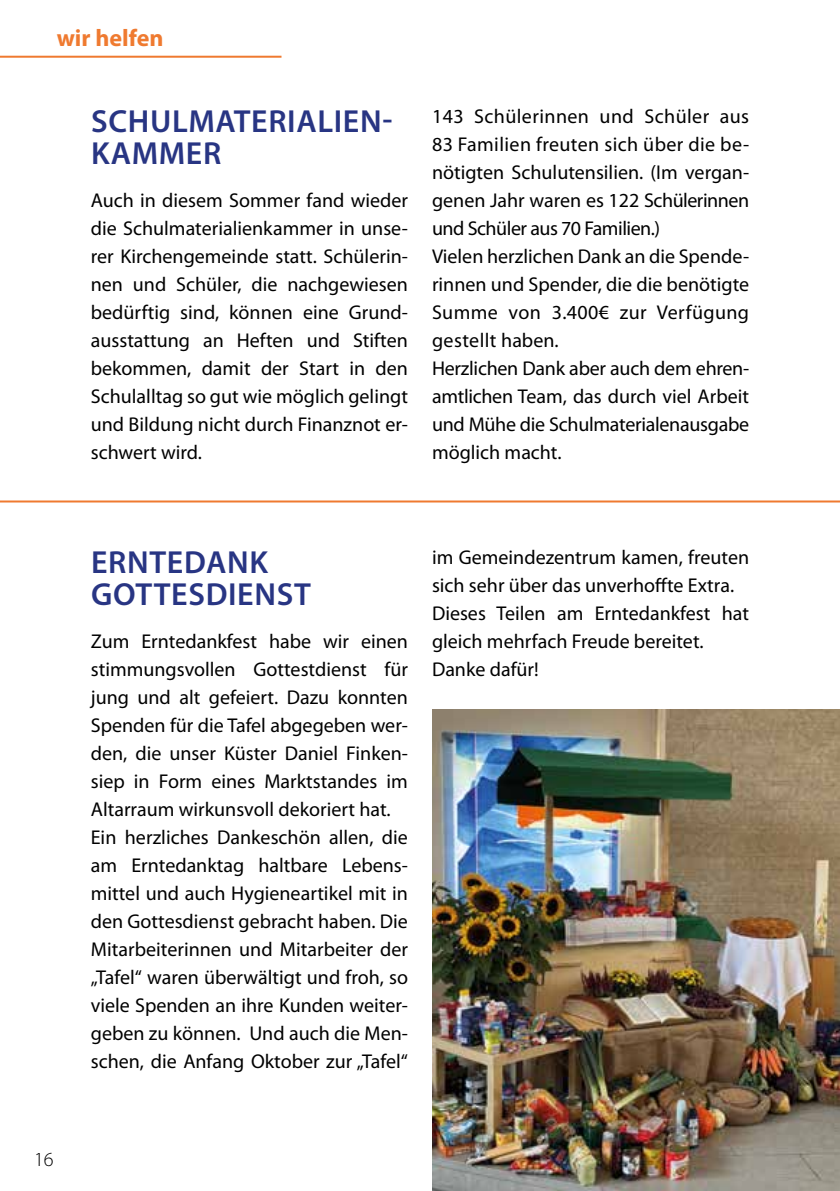
<style>
.page{position:relative;width:840px;height:1191px;background:#fff}
.page>*{position:absolute;margin:0;border:0;box-sizing:border-box;transform-origin:0 0}
.t1{font:600 32px/32px "Myriad Pro";letter-spacing:.02em;color:#283583}
.t2{font:700 24px "Myriad Pro";color:#ef7a30}
.t3{font:20px/28px "Myriad Pro";color:#000}
.t4{font:300 20px "Myriad Pro";color:#000}
</style>
<div class="page">
<hr style="left:0;top:56px;width:281px;height:2px;background:#ef7a30">
<img style="left:432px;top:710px;width:407px;height:481px">
<hr style="left:0;top:500px;width:839px;height:2px;background:#ef7a30">
<p class="t2" style="left:57px;top:23px;width:108px">wir helfen</p>
<h1 class="t1" style="left:91px;top:104px;width:302px">SCHULMATERIALIEN-<br>KAMMER</h1>
<p class="t3" style="left:91px;top:186px;width:318px;text-align:justify">Auch in diesem Sommer fand wieder die Schulmaterialienkammer in unse&shy;rer Kirchengemeinde statt. Schülerin&shy;nen und Schüler, die nachgewiesen bedürftig sind, können eine Grund&shy;ausstattung an Heften und Stiften bekommen, damit der Start in den Schulalltag so gut wie möglich gelingt und Bildung nicht durch Finanznot er&shy;schwert wird.</p>
<p class="t3" style="left:432px;top:102px;width:318px">143 Schülerinnen und Schüler aus<br>83 Familien freuten sich über die be&shy;nötigten Schulutensilien. (Im vergan&shy;genen Jahr waren es 122 Schülerinnen und Schüler aus 70 Familien.)<br>Vielen herzlichen Dank an die Spende&shy;rinnen und Spender, die die benötigte<br>Summe von 3.400€ zur Verfügung gestellt haben.<br>Herzlichen Dank aber auch dem ehren&shy;amtlichen Team, das durch viel Arbeit und Mühe die Schulmaterialenausgabe möglich macht.</p>
<p class="t4" style="left:34px;top:1147px;width:21px">16</p>
<h1 class="t1" style="left:91px;top:545px;width:221px">ERNTEDANK<br>GOTTESDIENST</h1>
<p class="t3" style="left:432px;top:543px;width:318px">im Gemeindezentrum kamen, freuten sich sehr über das unverhoffte Extra.<br>Dieses Teilen am Erntedankfest hat gleich mehrfach Freude bereitet.<br>Danke dafür!</p>
<p class="t3" style="left:91px;top:627px;width:318px">Zum Erntedankfest habe wir einen stimmungsvollen Gottestdienst für jung und alt gefeiert. Dazu konnten Spenden für die Tafel abgegeben wer&shy;den, die unser Küster Daniel Finken&shy;siep in Form eines Marktstandes im Altarraum wirkunsvoll dekoriert hat.<br>Ein herzliches Dankeschön allen, die am Erntedanktag haltbare Lebens&shy;mittel und auch Hygieneartikel mit in den Gottesdienst gebracht haben. Die Mitarbeiterinnen und Mitarbeiter der „Tafel“ waren überwältigt und froh, so viele Spenden an ihre Kunden weiter&shy;geben zu können. Und auch die Men&shy;schen, die Anfang Oktober zur „Tafel“</p>
</div>
